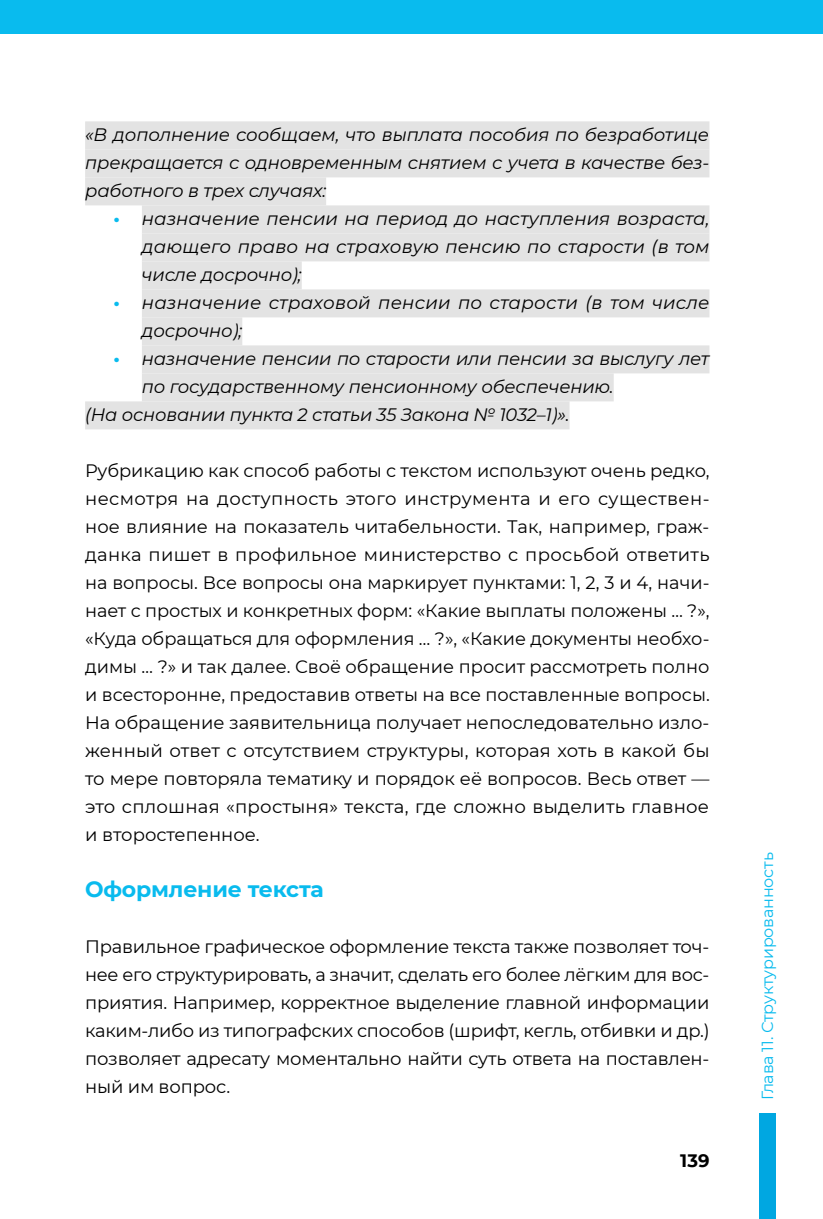
<style>
.page{position:relative;width:823px;height:1219px;background:#fff}
.page>*{position:absolute;margin:0;border:0;box-sizing:border-box;transform-origin:0 0}
.t1{font:700 22px "Montserrat";letter-spacing:-.01em;color:#09bbee}
.t2{font:18px/28px "Montserrat";letter-spacing:-.01em;color:#000;text-align:justify}
.t3{font:italic 18px/28px "Montserrat";letter-spacing:-.01em;color:#000;text-align:justify}
.t4{font:italic 18px/28px "Montserrat";letter-spacing:.015em;color:#000}
.t5{font:700 18px "Montserrat";color:#000}
.t6{font:16px "Montserrat";letter-spacing:-.01em;color:#09bbee}
.s1{font-weight:700;font-style:normal;color:#09bbee}
</style>
<div class="page">
<div style="left:0;top:0;width:822px;height:34px;background:#09bbee"></div>
<div style="left:759px;top:1113px;width:16px;height:106px;background:#00a7e1"></div>
<div style="left:85px;top:121px;width:624px;height:28px;background:#e3e3e3"></div>
<div style="left:85px;top:149px;width:624px;height:28px;background:#e3e3e3"></div>
<div style="left:85px;top:177px;width:241px;height:28px;background:#e3e3e3"></div>
<div style="left:142px;top:205px;width:567px;height:28px;background:#e3e3e3"></div>
<div style="left:142px;top:233px;width:567px;height:28px;background:#e3e3e3"></div>
<div style="left:142px;top:261px;width:159px;height:28px;background:#e3e3e3"></div>
<div style="left:142px;top:289px;width:567px;height:28px;background:#e3e3e3"></div>
<div style="left:142px;top:317px;width:100px;height:28px;background:#e3e3e3"></div>
<div style="left:142px;top:345px;width:567px;height:28px;background:#e3e3e3"></div>
<div style="left:142px;top:373px;width:471px;height:28px;background:#e3e3e3"></div>
<div style="left:85px;top:401px;width:484px;height:28px;background:#e3e3e3"></div>
<p class="t3" style="left:85px;top:120px;width:625px">«В дополнение сообщаем, что выплата пособия по безработице прекращается с одновременным снятием с учета в качестве без&shy;работного в трех случаях:</p>
<p class="t3" style="left:142px;top:204px;width:569px;text-indent:-28px"><span class="s1">•</span> назначение пенсии на период до наступления возраста, дающего право на страховую пенсию по старости (в том числе досрочно);</p>
<p class="t4" style="left:142px;top:288px;width:568px;text-indent:-28px"><span class="s1">•</span> назначение страховой пенсии по старости (в том числе досрочно);</p>
<p class="t3" style="left:113px;top:344px;width:597px"><span class="s1">•</span> назначение пенсии по старости или пенсии за выслугу лет</p>
<p class="t3" style="left:142px;top:372px;width:473px">по государственному пенсионному обеспечению.</p>
<p class="t3" style="left:85px;top:400px;width:485px">(На основании пункта 2 статьи 35 Закона № 1032–1)».</p>
<p class="t2" style="left:85px;top:456px;width:625px">Рубрикацию как способ работы с текстом используют очень редко, несмотря на доступность этого инструмента и его существен&shy;ное влияние на показатель читабельности. Так, например, граж&shy;данка пишет в профильное министерство с просьбой ответить на вопросы. Все вопросы она маркирует пунктами: 1, 2, 3 и 4, начи&shy;нает с простых и конкретных форм: «Какие выплаты положены … ?», «Куда обращаться для оформления … ?», «Какие документы необхо&shy;димы … ?» и так далее. Своё обращение просит рассмотреть полно и всесторонне, предоставив ответы на все поставленные вопросы.<br>На обращение заявительница получает непоследовательно изло&shy;женный ответ с отсутствием структуры, которая хоть в какой бы то мере повторяла тематику и порядок её вопросов. Весь ответ — это сплошная «простыня» текста, где сложно выделить главное и второстепенное.</p>
<p class="t1" style="left:85px;top:874px;width:240px">Оформление текста</p>
<p class="t2" style="left:85px;top:932px;width:625px">Правильное графическое оформление текста также позволяет точ&shy;нее его структурировать, а значит, сделать его более лёгким для вос&shy;приятия. Например, корректное выделение главной информации каким‑либо из типографских способов (шрифт, кегль, отбивки и др.) позволяет адресату моментально найти суть ответа на поставлен&shy;ный им вопрос.</p>
<p class="t5" style="left:679px;top:1147px;width:31px">139</p>
<p class="t6" style="left:755px;top:1100px;width:249px;rotate:-90deg">Глава 11. Структурированность</p>
</div>
